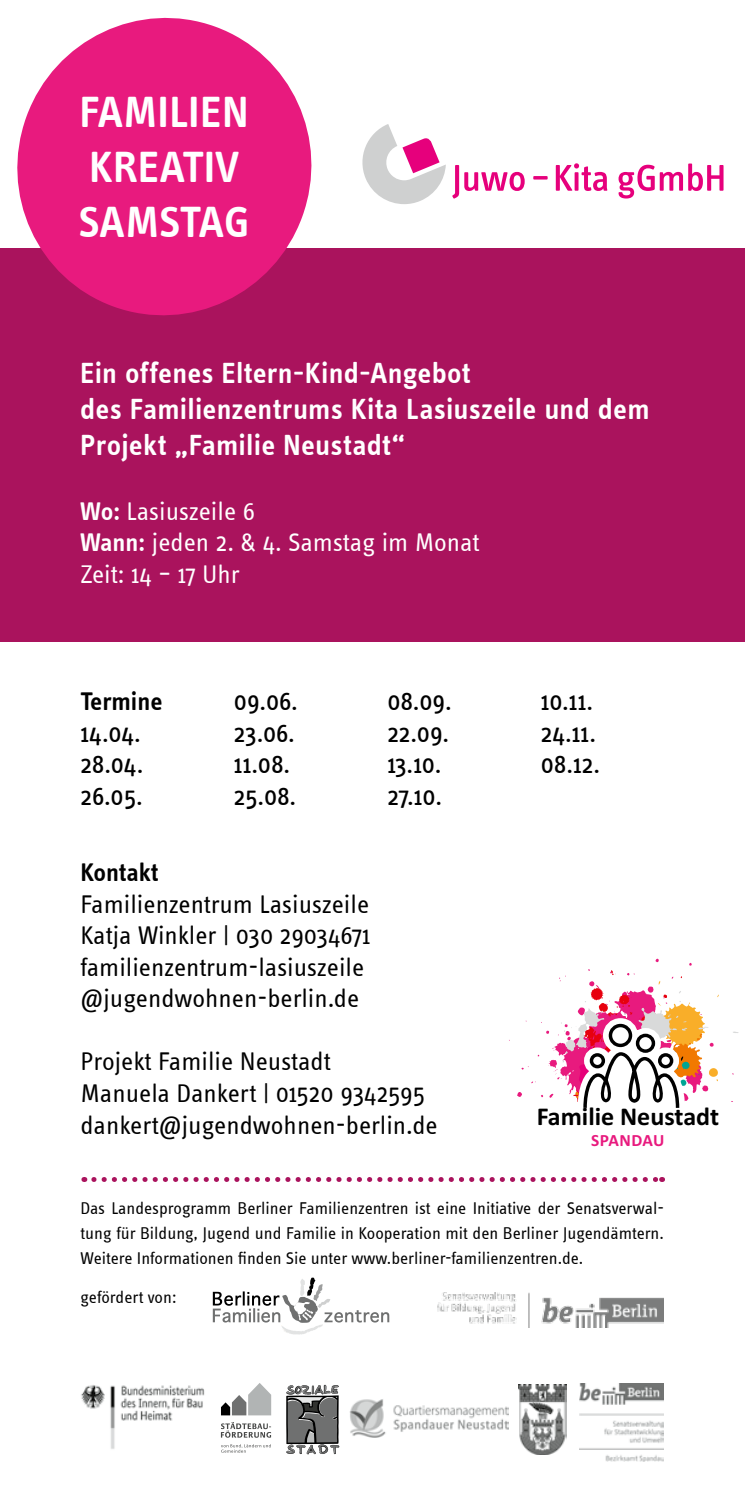
<style>
.page{position:relative;width:745px;height:1489px;background:#fff}
.page>*{position:absolute;margin:0;border:0;box-sizing:border-box;transform-origin:0 0}
.t1{font:600 45px/55px "Info Text";letter-spacing:.005em;color:#fff}
.t2{font:600 30px/36px "Info Text";letter-spacing:.005em;color:#fff}
.t3{font:26.25px/31.5px "Info Text";color:#000}
.t4{font:26.25px/31.5px "Info Text";color:#000}
.t5{font:26.25px/31.5px "Info Text";color:#fff}
.t6{font:600 26.25px "Info Text";letter-spacing:-.005em;color:#000}
.t7{font:700 25.75px "Calibri";color:#000}
.t8{font:17.5px/25px "Info Text";color:#000;text-align:justify}
.t9{font:700 17.25px "Calibri";letter-spacing:.02em;color:#e81a7e}
.s1{font-weight:600}
</style>
<div class="page">
<div style="left:0;top:248px;width:744px;height:393px;background:#aa135d"></div>
<svg style="left:362px;top:124px;width:83px;height:80px"></svg>
<svg style="left:452px;top:163px;width:271px;height:35px"></svg>
<img style="left:81px;top:1385px;width:124px;height:64px">
<svg style="left:221px;top:1383px;width:50px;height:32px"></svg>
<svg style="left:221px;top:1444px;width:49px;height:8px"></svg>
<svg style="left:221px;top:1422px;width:50px;height:15px"></svg>
<svg style="left:286px;top:1384px;width:53px;height:70px;background:#7a7b7b"></svg>
<img style="left:518px;top:1384px;width:47px;height:70px">
<img style="left:579px;top:1383px;width:84px;height:77px">
<img style="left:349px;top:1399px;width:158px;height:37px">
<svg style="left:17px;top:17px;width:295px;height:299px;fill:#e81a7e"></svg>
<svg style="left:509px;top:958px;width:229px;height:150px"></svg>
<svg style="left:94px;top:1177px;width:568px;height:4px"></svg>
<svg style="left:213px;top:1277px;width:176px;height:57px"></svg>
<img style="left:437px;top:1292px;width:226px;height:35px">
<h1 class="t1" style="left:78px;top:84px;width:173px">FAMILIEN<br>KREATIV<br>SAMSTAG</h1>
<h2 class="t2" style="left:80px;top:354px;width:570px">Ein offenes Eltern-Kind-Angebot<br>des Familienzentrums Kita Lasiuszeile und dem<br>Projekt „Familie Neustadt“</h2>
<h3 class="t5" style="left:80px;top:494px;width:400px"><span class="s1">Wo:</span> Lasiuszeile 6<br><span class="s1">Wann:</span> jeden 2. &amp; 4. Samstag im Monat<br>Zeit: 14 – 17 Uhr</h3>
<h3 class="t6" style="left:80px;top:686px;width:83px">Termine</h3>
<h3 class="t4" style="left:80px;top:716px;width:64px;text-align:justify">14.04.<br>28.04.<br>26.05.</h3>
<h3 class="t4" style="left:234px;top:685px;width:65px">09.06.<br>23.06.<br>11.08.<br>25.08.</h3>
<h3 class="t4" style="left:387px;top:685px;width:66px">08.09.<br>22.09.<br>13.10.<br>27.10.</h3>
<h3 class="t4" style="left:540px;top:685px;width:61px">10.11.<br>24.11.<br>08.12.</h3>
<h3 class="t6" style="left:80px;top:857px;width:79px">Kontakt</h3>
<h3 class="t3" style="left:80px;top:887px;width:291px">Familienzentrum Lasiuszeile<br>Katja Winkler | 030 29034671 familienzentrum-lasiuszeile @jugendwohnen-berlin.de</h3>
<h3 class="t3" style="left:80px;top:1045px;width:358px">Projekt Familie Neustadt<br>Manuela Dankert | 01520 9342595 dankert@jugendwohnen-berlin.de</h3>
<h3 class="t7" style="left:536px;top:1100px;width:184px">Familie Neustadt</h3>
<p class="t9" style="left:590px;top:1129px;width:75px">SPANDAU</p>
<p class="t8" style="left:80px;top:1194px;width:584px">Das Landesprogramm Berliner Familienzentren ist eine Initiative der Senatsverwal&shy;tung für Bildung, Jugend und Familie in Kooperation mit den Berliner Jugendämtern.<br>Weitere Informationen finden Sie unter www.berliner-familienzentren.de.</p>
<p class="t8" style="left:80px;top:1284px;width:97px">gefördert von:</p>
</div>
